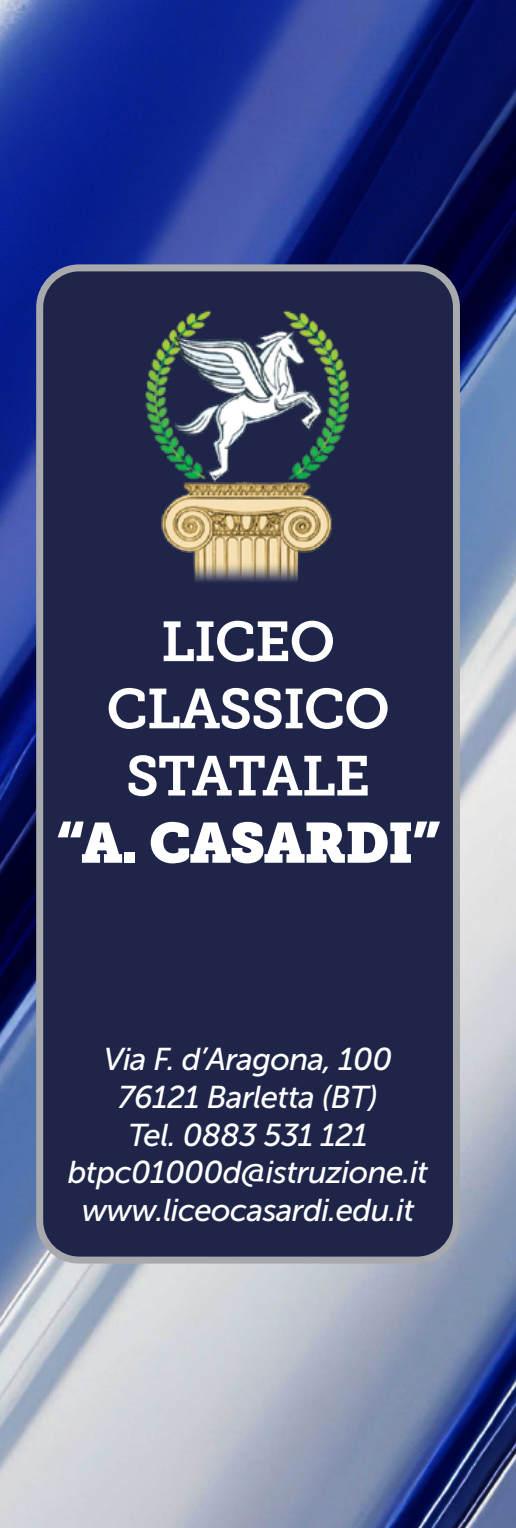
<style>
.page{position:relative;width:516px;height:1528px;background:#fff}
.page>*{position:absolute;margin:0;border:0;box-sizing:border-box;transform-origin:0 0}
.t1{font:56px/67.2px "Museo Slab 700";letter-spacing:-.025em;color:#fff;text-align:center}
.t2{font:56px "Museo Slab";letter-spacing:-.025em;color:#fff}
.t3{font:italic 31.5px/37.8px "Museo Sans 500";letter-spacing:-.02em;color:#fff;text-align:center}
</style>
<div class="page">
<img style="left:0;top:0;width:516px;height:1528px">
<div style="left:40px;top:268px;width:416px;height:992px;background:#1e2549;border-radius:40px"></div>
<div style="left:36px;top:264px;width:424px;height:1000px;border:7px solid #a8a9ad;border-radius:40px"></div>
<img style="left:145px;top:310px;width:204px;height:272px">
<h1 class="t1" style="left:106px;top:608px;width:285px">LICEO<br>CLASSICO<br>STATALE</h1>
<h1 class="t2" style="left:56px;top:810px;width:385px">“A. CASARDI”</h1>
<p class="t3" style="left:68px;top:1040px;width:362px">Via F. d’Aragona, 100<br>76121 Barletta (BT)<br>Tel. 0883 531 121 btpc01000d@istruzione.it www.liceocasardi.edu.it</p>
</div>
